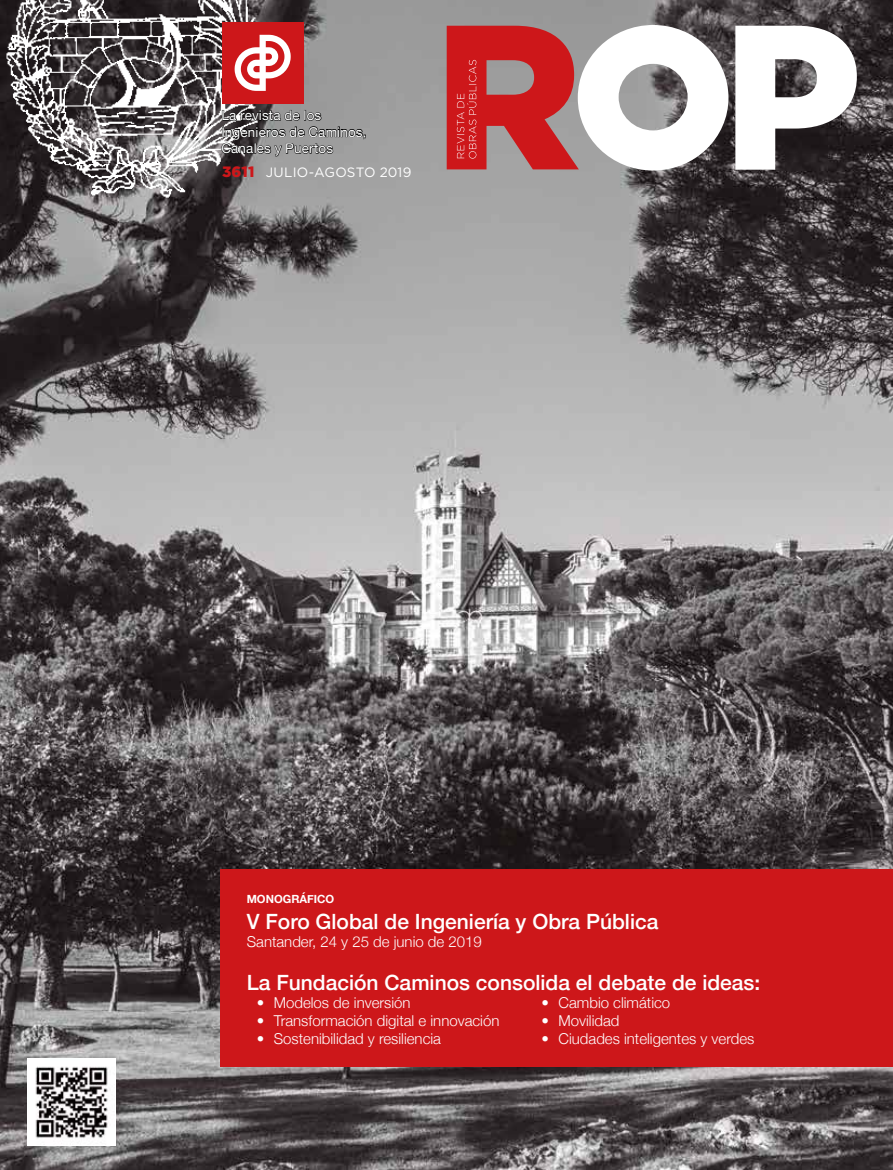
<style>
.page{position:relative;width:893px;height:1170px;background:#fff}
.page>*{position:absolute;margin:0;border:0;box-sizing:border-box;transform-origin:0 0}
.t1{font:500 21px "Helvetica Neue";color:#fff}
.t2{font:300 15px "Helvetica Neue";color:#fff}
.t3{font:900 15px "Gotham";color:#cd171a}
.t4{font:13.5px/16.5px "Helvetica Neue";letter-spacing:.01em;color:#fff}
.t5{font:13.5px "Gotham";letter-spacing:.015em;color:#fff}
.t6{font:700 11.25px "Helvetica Neue";color:#fff}
</style>
<div class="page">
<img style="left:0;top:0;width:893px;height:1169px">
<svg style="left:735px;top:26px;width:122px;height:144px"></svg>
<svg style="left:447px;top:25px;width:281px;height:145px"></svg>
<img style="left:1px;top:0;width:259px;height:200px">
<div style="left:222px;top:22px;width:81px;height:81px;background:#cd171a"></div>
<svg style="left:235px;top:35px;width:56px;height:56px"></svg>
<svg style="left:221px;top:110px;width:145px;height:47px;background:#676666"></svg>
<img style="left:28px;top:1058px;width:87px;height:87px">
<div style="left:221px;top:869px;width:672px;height:197px;background:#cd171a"></div>
<p class="t4" style="left:221px;top:108px;width:147px">La revista de los<br>Ingenieros de Caminos,<br>Canales y Puertos</p>
<p class="t3" style="left:222px;top:161px;width:34px">3611</p>
<p class="t5" style="left:266px;top:163px;width:147px">JULIO-AGOSTO 2019</p>
<p class="t6" style="left:247px;top:890px;width:89px">MONOGRÁFICO</p>
<h1 class="t1" style="left:247px;top:904px;width:413px">V Foro Global de Ingeniería y Obra Pública</h1>
<p class="t2" style="left:247px;top:929px;width:237px">Santander, 24 y 25 de junio de 2019</p>
<h1 class="t1" style="left:247px;top:965px;width:515px">La Fundación Caminos consolida el debate de ideas:</h1>
<p class="t2" style="left:257px;top:990px;width:155px">• Modelos de inversión</p>
<p class="t2" style="left:257px;top:1008px;width:244px">• Transformación digital e innovación</p>
<p class="t2" style="left:257px;top:1026px;width:186px">• Sostenibilidad y resiliencia</p>
<p class="t2" style="left:541px;top:990px;width:130px">• Cambio climático</p>
<p class="t2" style="left:541px;top:1008px;width:79px">• Movilidad</p>
<p class="t2" style="left:541px;top:1026px;width:214px">• Ciudades inteligentes y verdes</p>
</div>
